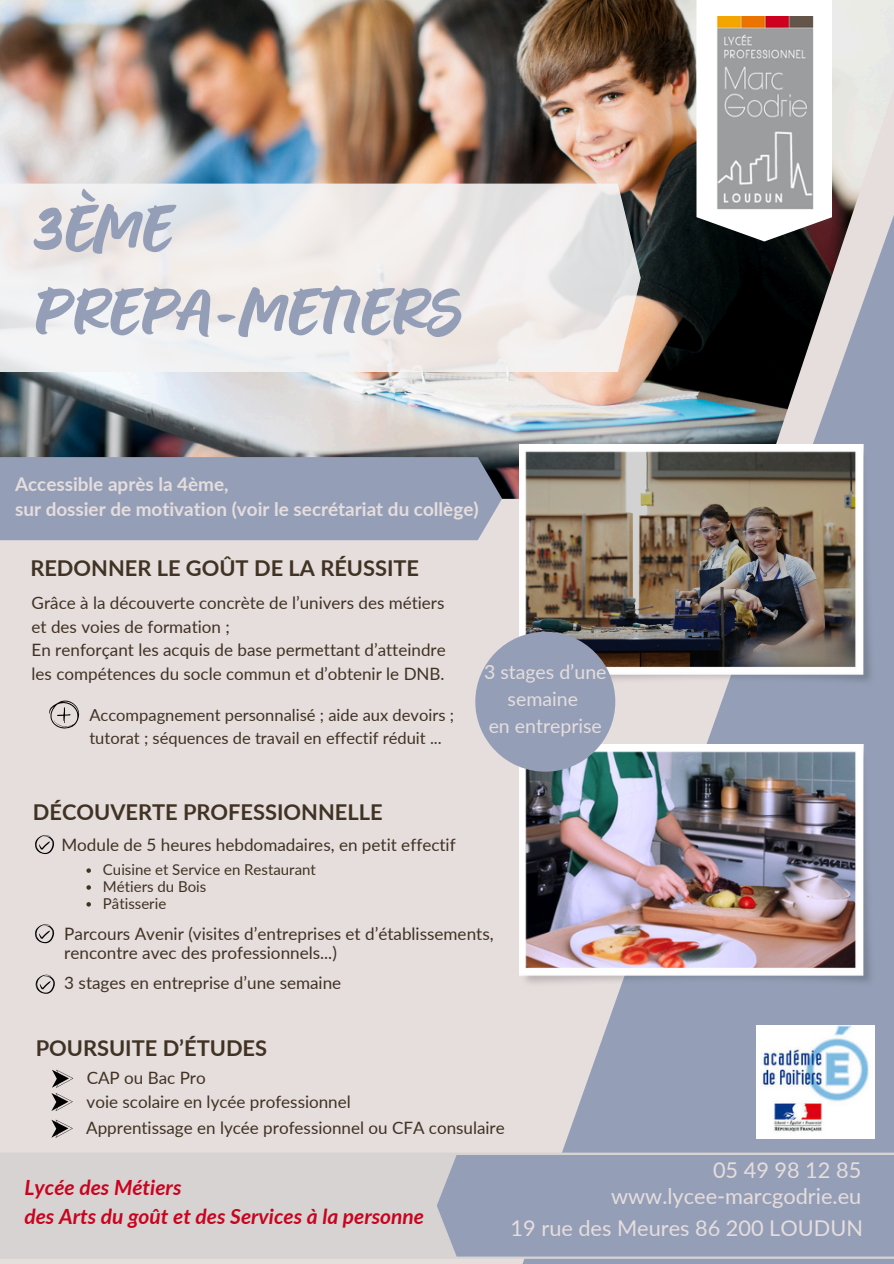
<style>
.page{position:relative;width:894px;height:1264px;background:#fff}
.page>*{position:absolute;margin:0;border:0;box-sizing:border-box;transform-origin:0 0}
.t1{font:74.4px/83.2px "Lumios Brush";color:#949fb7}
.t2{font:700 21.75px "Lato";color:#403323}
.t3{font:21.75px "Lato";color:#e6dddd}
.t4{font:italic 700 21px/29.2px "Lato";color:#c8041f}
.t5{font:19.5px/27px "Lato";color:#e6dddd;text-align:center}
.t6{font:700 18.9px/25.8px "Lato";color:#e6dddd}
.t7{font:17.1px/23.7px "Lato";color:#403323}
.t8{font:16.5px "Lato";color:#403323}
.t9{font:15px "Lato";color:#403323}
</style>
<div class="page">
<div style="left:0;top:0;width:893px;height:1263px;background:#e6dddd"></div>
<svg style="left:433px;top:499px;width:460px;height:764px"></svg>
<img style="left:0;top:0;width:893px;height:499px">
<svg style="left:696px;top:0;width:136px;height:241px;background:#e5e3e2"></svg>
<div style="left:0;top:457px;width:502px;height:83px;background:#949fb7"></div>
<svg style="left:0;top:184px;width:640px;height:188px;fill:#f1edec"></svg>
<div style="left:0;top:1242px;width:893px;height:16px;background:#d8d3d3"></div>
<div style="left:0;top:1152px;width:893px;height:90px;background:#d8d3d3"></div>
<div style="left:436px;top:1154px;width:457px;height:102px;background:#949fb7"></div>
<img style="left:519px;top:444px;width:357px;height:244px">
<img style="left:519px;top:745px;width:357px;height:243px">
<div style="left:475px;top:631px;width:140px;height:140px;background:#949fb7;border-radius:50%"></div>
<img style="left:716px;top:17px;width:97px;height:192px">
<svg style="left:35px;top:835px;width:19px;height:19px"></svg>
<svg style="left:35px;top:924px;width:19px;height:19px"></svg>
<img style="left:756px;top:1025px;width:118px;height:113px">
<svg style="left:36px;top:974px;width:19px;height:19px"></svg>
<svg style="left:51px;top:1069px;width:22px;height:41px"></svg>
<svg style="left:51px;top:1119px;width:22px;height:18px"></svg>
<svg style="left:49px;top:700px;width:30px;height:28px"></svg>
<svg style="left:86px;top:868px;width:5px;height:4px"></svg>
<svg style="left:86px;top:885px;width:5px;height:4px"></svg>
<svg style="left:86px;top:902px;width:5px;height:4px"></svg>
<p class="t1" style="left:31px;top:200px;width:432px">3ÈME<br>PREPA-METIERS</p>
<p class="t6" style="left:15px;top:470px;width:465px">Accessible après la 4ème,<br>sur dossier de motivation (voir le secrétariat du collège)</p>
<p class="t2" style="left:30px;top:555px;width:390px">REDONNER LE GOÛT DE LA RÉUSSITE</p>
<p class="t7" style="left:32px;top:590px;width:414px">Grâce à la découverte concrète de l’univers des métiers et des voies de formation ;</p>
<p class="t7" style="left:32px;top:637px;width:415px">En renforçant les acquis de base permettant d’atteindre les compétences du socle commun et d’obtenir le DNB.</p>
<h5 class="t8" style="left:89px;top:704px;width:366px">Accompagnement personnalisé ; aide aux devoirs ;</h5>
<h2 class="t8" style="left:89px;top:728px;width:354px">tutorat ; séquences de travail en effectif réduit ...</h2>
<p class="t2" style="left:33px;top:798px;width:351px">DÉCOUVERTE PROFESSIONNELLE</p>
<p class="t7" style="left:61px;top:832px;width:396px">Module de 5 heures hebdomadaires, en petit effectif</p>
<p class="t9" style="left:103px;top:860px;width:214px">Cuisine et Service en Restaurant</p>
<p class="t9" style="left:103px;top:877px;width:105px">Métiers du Bois</p>
<p class="t9" style="left:103px;top:894px;width:65px">Pâtisserie</p>
<h6 class="t5" style="left:484px;top:657px;width:124px">3 stages d’une semaine<br>en entreprise</h6>
<h2 class="t7" style="left:64px;top:923px;width:430px;line-height:19.2px">Parcours Avenir (visites d’entreprises et d’établissements, rencontre avec des professionnels...)</h2>
<p class="t7" style="left:64px;top:970px;width:278px">3 stages en entreprise d’une semaine</p>
<p class="t2" style="left:36px;top:1034px;width:233px">POURSUITE D’ÉTUDES</p>
<p class="t7" style="left:87px;top:1065px;width:120px">CAP ou Bac Pro</p>
<p class="t7" style="left:87px;top:1089px;width:265px">voie scolaire en lycée professionnel</p>
<p class="t7" style="left:86px;top:1115px;width:420px">Apprentissage en lycée professionnel ou CFA consulaire</p>
<p class="t4" style="left:24px;top:1171px;width:401px">Lycée des Métiers<br>des Arts du goût et des Services à la personne</p>
<p class="t3" style="left:712px;top:1156px;width:150px">05 49 98 12 85</p>
<p class="t3" style="left:611px;top:1182px;width:251px">www.lycee-marcgodrie.eu</p>
<p class="t3" style="left:510px;top:1214px;width:353px">19 rue des Meures 86 200 LOUDUN</p>
</div>
